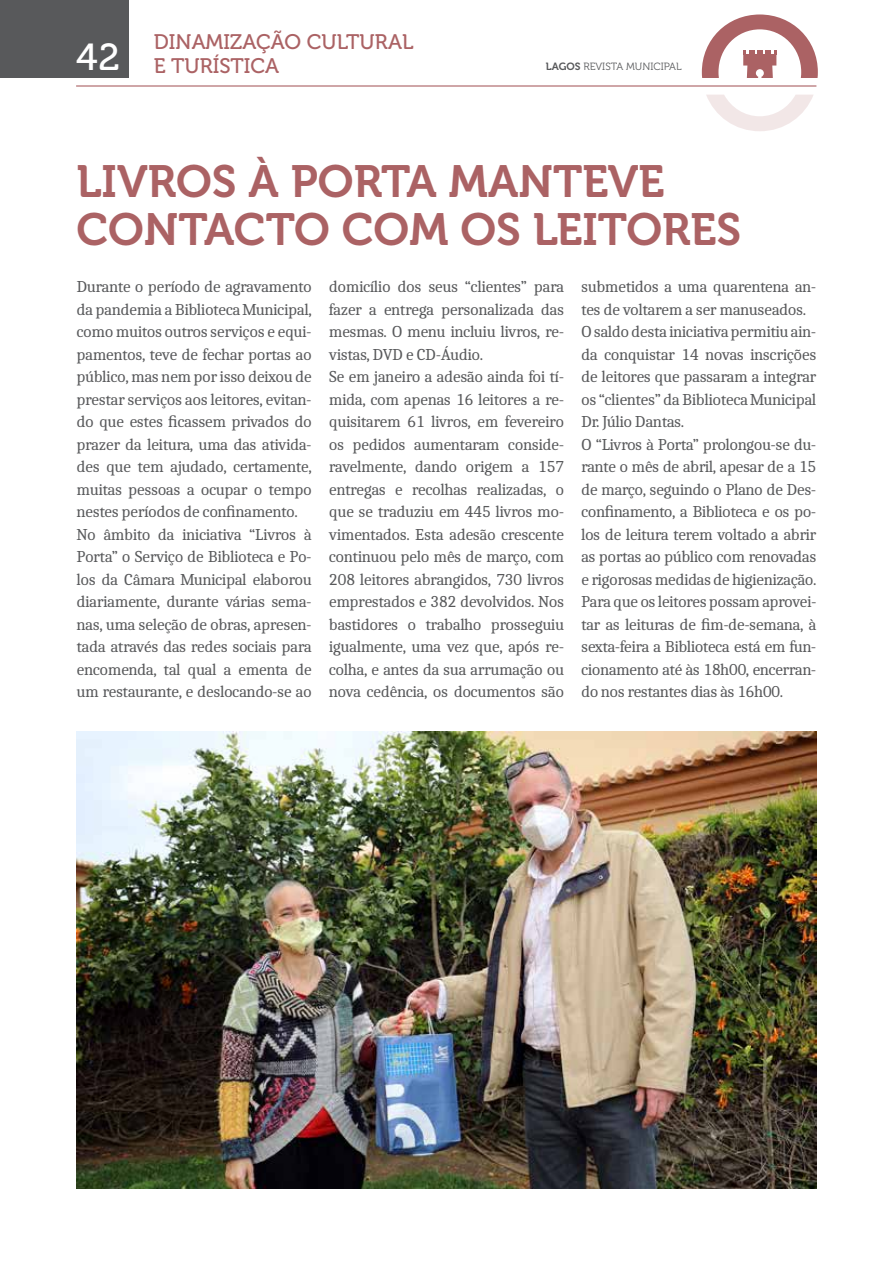
<style>
.page{position:relative;width:893px;height:1263px;background:#fff}
.page>*{position:absolute;margin:0;border:0;box-sizing:border-box;transform-origin:0 0}
.t1{font:45px/48px "Museo 700";color:#ab6264}
.t2{font:37.5px "Museo 500";color:#fff}
.t3{font:21px/23.2px "Museo 500";color:#ab6264}
.t4{font:16.5px/22.5px "Caladea";letter-spacing:-.03em;color:#58595b}
.t5{font:10.5px "Museo 300";color:#58595b}
.s1{font-family:"Museo 700"}
</style>
<div class="page">
<svg style="left:702px;top:14px;width:116px;height:64px"></svg>
<svg style="left:706px;top:95px;width:107px;height:36px"></svg>
<div style="left:0;top:0;width:128px;height:78px;background:#58595b"></div>
<hr style="left:76px;top:85px;width:740px;height:2px;background:#ab6264">
<img style="left:77px;top:731px;width:739px;height:457px">
<h2 class="t2" style="left:76px;top:37px;width:45px">42</h2>
<p class="t3" style="left:154px;top:31px;width:261px">DINAMIZAÇÃO CULTURAL<br>E TURÍSTICA</p>
<p class="t5" style="left:546px;top:60px;width:137px"><span class="s1">LAGOS</span> REVISTA MUNICIPAL</p>
<h1 class="t1" style="left:76px;top:158px;width:404px">LIVROS À PORTA MANTEVE<br>CONTACTO</h1>
<h1 class="t1" style="left:342px;top:206px;width:36px">COM</h1>
<h1 class="t1" style="left:460px;top:206px;width:123px">OS LEITO</h1>
<h1 class="t1" style="left:662px;top:206px;width:54px">RES</h1>
<p class="t4" style="left:76px;top:275px;width:237px">Durante o período de agravamento da pandemia a Biblioteca Municipal, como muitos outros serviços e equi&shy;pamentos, teve de fechar portas ao público, mas nem por isso deixou de prestar serviços aos leitores, evitan&shy;do que estes ficassem privados do prazer da leitura, uma das ativida&shy;des que tem ajudado, certamente, muitas pessoas a ocupar o tempo nestes períodos de confinamento.<br>No âmbito da iniciativa “Livros à Porta” o Serviço de Biblioteca e Po&shy;los da Câmara Municipal elaborou diariamente, durante várias sema&shy;nas, uma seleção de obras, apresen&shy;tada através das redes sociais para encomenda, tal qual a ementa de um restaurante, e deslocando-se ao</p>
<p class="t4" style="left:329px;top:275px;width:237px">domicílio dos seus “clientes” para fazer a entrega personalizada das mesmas. O menu incluiu livros, re&shy;vistas, DVD e CD-Áudio.<br>Se em janeiro a adesão ainda foi tí&shy;mida, com apenas 16 leitores a re&shy;quisitarem 61 livros, em fevereiro os pedidos aumentaram conside&shy;ravelmente, dando origem a 157 entregas e recolhas realizadas, o que se traduziu em 445 livros mo&shy;vimentados. Esta adesão crescente continuou pelo mês de março, com 208 leitores abrangidos, 730 livros emprestados e 382 devolvidos. Nos bastidores o trabalho prosseguiu igualmente, uma vez que, após re&shy;colha, e antes da sua arrumação ou nova cedência, os documentos são</p>
<p class="t4" style="left:581px;top:275px;width:237px">submetidos a uma quarentena an&shy;tes de voltarem a ser manuseados.<br>O saldo desta iniciativa permitiu ain&shy;da conquistar 14 novas inscrições de leitores que passaram a integrar os “clientes” da Biblioteca Municipal Dr. Júlio Dantas.<br>O “Livros à Porta” prolongou-se du&shy;rante o mês de abril, apesar de a 15 de março, seguindo o Plano de Des&shy;confinamento, a Biblioteca e os po&shy;los de leitura terem voltado a abrir as portas ao público com renovadas e rigorosas medidas de higienização.<br>Para que os leitores possam aprovei&shy;tar as leituras de fim-de-semana, à sexta-feira a Biblioteca está em fun&shy;cionamento até às 18h00, encerran&shy;do nos restantes dias às 16h00.</p>
</div>
